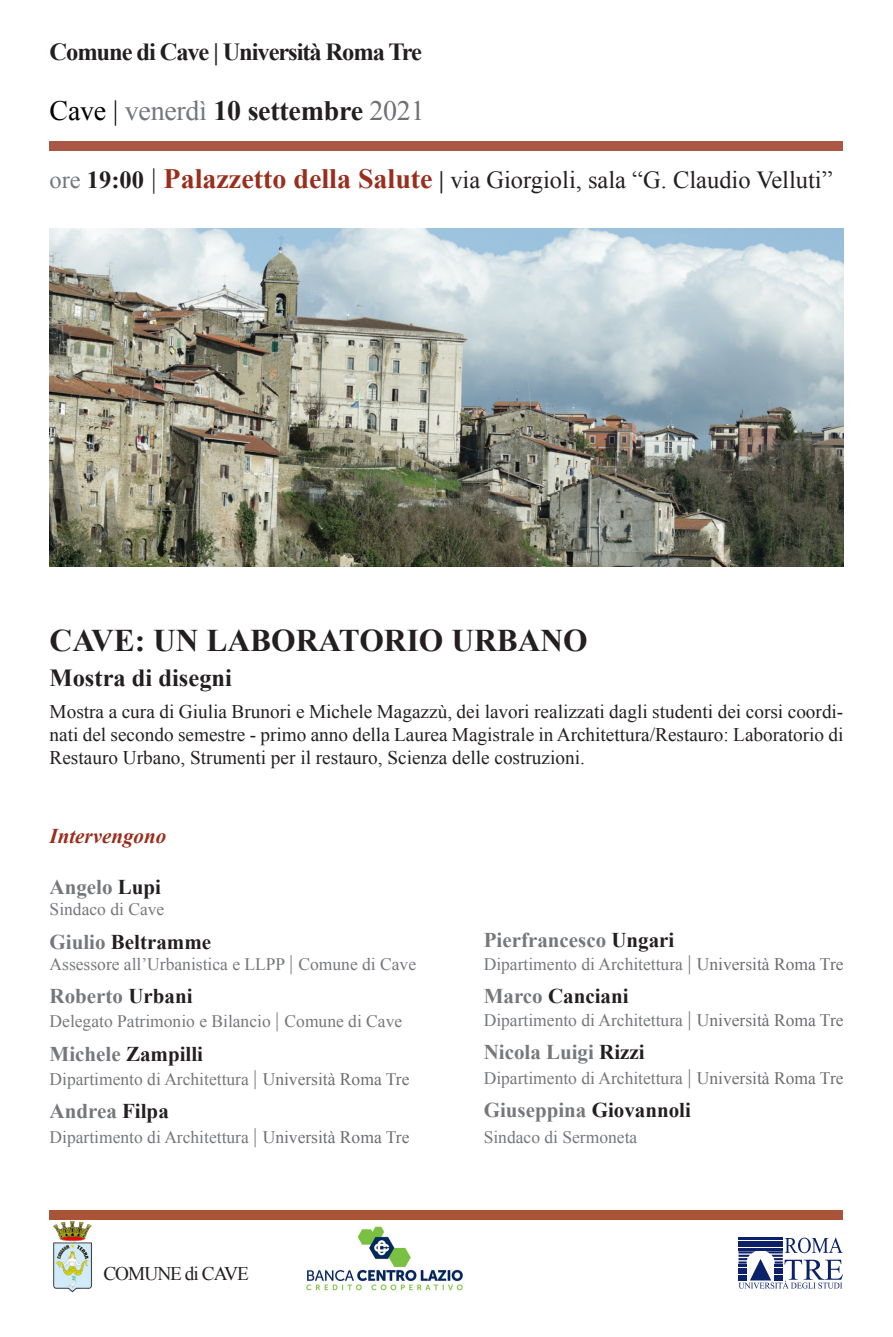
<style>
.page{position:relative;width:893px;height:1337px;background:#fff}
.page>*{position:absolute;margin:0;border:0;box-sizing:border-box;transform-origin:0 0}
.t1{font:700 31.5px "Times New Roman";color:#231f20}
.t2{font:700 28px "Times New Roman";letter-spacing:-.01em;color:#231f20}
.t3{font:24.5px "Times New Roman";color:#231f20}
.t4{font:700 24.5px "Times New Roman";letter-spacing:-.045em;color:#231f20}
.t5{font:700 24.5px "Times New Roman";color:#231f20}
.t6{font:700 21px "Times New Roman";color:#75777a}
.t7{font:700 21px "Times New Roman";color:#231f20}
.t8{font:italic 700 21px "Times New Roman";color:#9a2e1d}
.t9{font:19.25px/22.9px "Times New Roman";color:#231f20;text-align:justify}
.t10{font:19.25px "Times New Roman";letter-spacing:-.05em;color:#231f20}
.t11{font:17.5px "Times New Roman";color:#75777a}
.s1{font-weight:400;color:#000001}
.s2{font-weight:400;color:#75777a}
.s3{font-weight:400;color:#6f7073}
.s4{color:#75777a}
.s5{font-weight:700}
.s6{font-size:28px}
.s7{font-weight:700;font-size:28px;color:#9a2e1d}
.s8{color:#231f20}
.s9{font-size:21px;color:#6c6d70}
.s10{color:#6c6d70}
</style>
<div class="page">
<img style="left:50px;top:228px;width:793px;height:339px">
<div style="left:50px;top:141px;width:793px;height:9px;background:#ab5745"></div>
<img style="left:306px;top:1226px;width:157px;height:65px">
<img style="left:53px;top:1221px;width:39px;height:72px">
<svg style="left:738px;top:1237px;width:105px;height:51px"></svg>
<div style="left:50px;top:1210px;width:793px;height:10px;background:#a95337"></div>
<p class="t4" style="left:50px;top:35px;width:374px">Comune di Cave | Università Roma Tre</p>
<p class="t2" style="left:50px;top:91px;width:377px"><span class="s1">Cave |</span> <span class="s2">venerdì</span> 10 settembre <span class="s3">2021</span></p>
<p class="t3" style="left:49px;top:163px;width:785px"><span class="s4">ore</span> <span class="s5">19:00</span> <span class="s6">|</span> <span class="s7">Palazzetto della Salute</span> <span class="s5">|</span> via Giorgioli, sala “G. Claudio Velluti”</p>
<p class="t1" style="left:50px;top:619px;width:540px">CAVE: UN LABORATORIO URBANO</p>
<p class="t5" style="left:50px;top:661px;width:184px">Mostra di disegni</p>
<p class="t9" style="left:50px;top:699px;width:795px">Mostra a cura di Giulia Brunori e Michele Magazzù, dei lavori realizzati dagli studenti dei corsi coordi&shy;nati del secondo semestre - primo anno della Laurea Magistrale in Architettura/Restauro: Laboratorio di Restauro Urbano, Strumenti per il restauro, Scienza delle costruzioni.</p>
<p class="t8" style="left:50px;top:821px;width:118px">Intervengono</p>
<p class="t6" style="left:50px;top:873px;width:113px">Angelo <span class="s8">Lupi</span></p>
<p class="t11" style="left:50px;top:897px;width:116px">Sindaco di Cave</p>
<p class="t7" style="left:50px;top:927px;width:163px"><span class="s4">Giulio</span> Beltramme</p>
<p class="t11" style="left:50px;top:952px;width:368px">Assessore all’Urbanistica e LLPP <span class="s9">|</span> Comune di Cave</p>
<p class="t6" style="left:50px;top:981px;width:144px">Roberto <span class="s8">Urbani</span></p>
<p class="t11" style="left:50px;top:1009px;width:354px">Delegato Patrimonio e Bilancio <span class="s9">|</span> Comune di Cave</p>
<p class="t7" style="left:50px;top:1039px;width:155px"><span class="s4">Michele</span> Zampilli</p>
<p class="t11" style="left:50px;top:1067px;width:361px">Dipartimento di Architettura <span class="s9">|</span> <span class="s10">Università Roma Tre</span></p>
<p class="t6" style="left:50px;top:1097px;width:121px">Andrea <span class="s8">Filpa</span></p>
<p class="t11" style="left:50px;top:1125px;width:361px">Dipartimento di Architettura <span class="s9">|</span> <span class="s10">Università Roma Tre</span></p>
<p class="t10" style="left:103px;top:1261px;width:147px">COMUNE di CAVE</p>
<p class="t6" style="left:484px;top:926px;width:192px">Pierfrancesco <span class="s8">Ungari</span></p>
<p class="t11" style="left:484px;top:952px;width:361px">Dipartimento di Architettura <span class="s9">|</span> <span class="s10">Università Roma Tre</span></p>
<p class="t7" style="left:484px;top:982px;width:146px"><span class="s4">Marco</span> Canciani</p>
<p class="t11" style="left:484px;top:1008px;width:361px">Dipartimento di Architettura <span class="s9">|</span> <span class="s10">Università Roma Tre</span></p>
<p class="t6" style="left:484px;top:1038px;width:162px">Nicola Luigi <span class="s8">Rizzi</span></p>
<p class="t11" style="left:484px;top:1066px;width:361px">Dipartimento di Architettura <span class="s9">|</span> <span class="s10">Università Roma Tre</span></p>
<p class="t6" style="left:484px;top:1095px;width:209px">Giuseppina <span class="s8">Giovannoli</span></p>
<p class="t11" style="left:484px;top:1126px;width:155px">Sindaco di Sermoneta</p>
</div>
